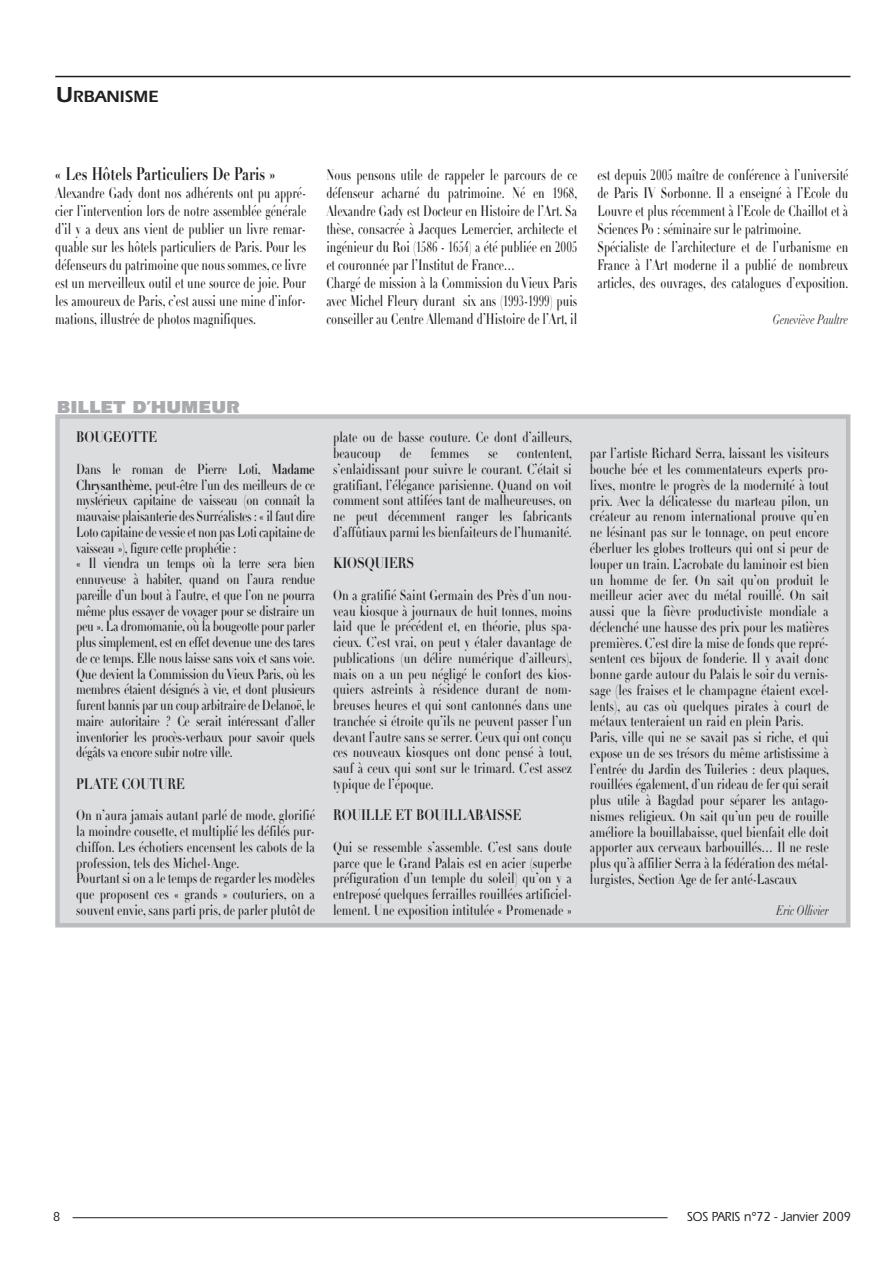
<style>
.page{position:relative;width:893px;height:1263px;background:#fff}
.page>*{position:absolute;margin:0;border:0;box-sizing:border-box;transform-origin:0 0}
.t1{font:700 18px "Didot LH";color:#231f20;scale:.75 1}
.t2{font:900 18px "Itc Eras";color:#aaabaf}
.t3{font:600 16.8px "Itc Eras";color:#231f20}
.t4{font:15px/18px "Didot LH Headline";color:#231f20;scale:.74 1}
.t5{font:700 15px "Didot LH";color:#231f20;scale:.8 1}
.t6{font:14.25px/15.8px "Didot LH Headline";color:#231f20;scale:.8 1}
.t7{font:14.25px/15.8px "Didot LH Headline";letter-spacing:-.025em;color:#231f20;scale:.8 1}
.t8{font:italic 13.5px "Didot LH";letter-spacing:-.005em;color:#231f20;scale:.75 1}
.t9{font:500 13.5px "Itc Eras";letter-spacing:-.005em;color:#231f20;scale:.9 1}
.s1{font-size:22.5px}
.s2{font-family:"Didot LH";font-weight:700}
</style>
<div class="page">
<hr style="left:55px;top:76px;width:795px;height:1px;background:#231f20">
<div style="left:60px;top:419px;width:786px;height:504px;background:#dcdddf"></div>
<div style="left:55px;top:414px;width:795px;height:513px;border:4px solid #bcbdc0"></div>
<hr style="left:73px;top:1217px;width:595px;height:1px;background:#231f20">
<p class="t3" style="left:56px;top:90px;width:104px"><span class="s1">U</span>RBANISME</p>
<p class="t1" style="left:55px;top:167px;width:295px">« Les Hôtels Particuliers De Paris »</p>
<p class="t4" style="left:55px;top:186px;width:340px;text-align:justify">Alexandre Gady dont nos adhérents ont pu appré&shy;cier l’intervention lors de notre assemblée générale d’il y a deux ans vient de publier un livre remar&shy;quable sur les hôtels particuliers de Paris. Pour les défenseurs du patrimoine que nous sommes, ce livre est un merveilleux outil et une source de joie. Pour les amoureux de Paris, c’est aussi une mine d’infor&shy;mations, illustrée de photos magnifiques.</p>
<p class="t4" style="left:326px;top:168px;width:341px">Nous pensons utile de rappeler le parcours de ce défenseur acharné du patrimoine. Né en 1968, Alexandre Gady est Docteur en Histoire de l’Art. Sa thèse, consacrée à Jacques Lemercier, architecte et ingénieur du Roi (1586 - 1654) a été publiée en 2005 et couronnée par l’Institut de France…<br>Chargé de mission à la Commission du Vieux Paris avec Michel Fleury durant six ans (1993-1999) puis conseiller au Centre Allemand d’Histoire de l’Art, il</p>
<p class="t4" style="left:597px;top:168px;width:340px">est depuis 2005 maître de conférence à l’université de Paris IV Sorbonne. Il a enseigné à l’Ecole du Louvre et plus récemment à l’Ecole de Chaillot et à Sciences Po : séminaire sur le patrimoine.<br>Spécialiste de l’architecture et de l’urbanisme en France à l’Art moderne il a publié de nombreux articles, des ouvrages, des catalogues d’exposition.</p>
<p class="t8" style="left:773px;top:314px;width:102px">Geneviève Paultre</p>
<p class="t2" style="left:57px;top:401px;width:185px">BILLET D’HUMEUR</p>
<p class="t5" style="left:76px;top:432px;width:103px">BOUGEOTTE</p>
<p class="t7" style="left:76px;top:463px;width:300px">Dans le roman de Pierre Loti, <span class="s2">Madame Chrysanthème</span>, peut-être l’un des meilleurs de ce mystérieux capitaine de vaisseau (on connaît la mauvaise plaisanterie des Surréalistes : « il faut dire Loto capitaine de vessie et non pas Loti capitaine de vaisseau »), figure cette prophétie :<br>« Il viendra un temps où la terre sera bien ennuyeuse à habiter, quand on l’aura rendue pareille d’un bout à l’autre, et que l’on ne pourra même plus essayer de voyager pour se distraire un peu ». La dromomanie, où la bougeotte pour parler plus simplement, est en effet devenue une des tares de ce temps. Elle nous laisse sans voix et sans voie.<br>Que devient la Commission du Vieux Paris, où les membres étaient désignés à vie, et dont plusieurs furent bannis par un coup arbitraire de Delanoë, le maire autoritaire ? Ce serait intéressant d’aller inventorier les procès-verbaux pour savoir quels dégâts va encore subir notre ville.</p>
<p class="t5" style="left:76px;top:778px;width:137px">PLATE COUTURE</p>
<p class="t6" style="left:76px;top:809px;width:300px">On n’aura jamais autant parlé de mode, glorifié la moindre cousette, et multiplié les défilés pur&shy;chiffon. Les échotiers encensent les cabots de la profession, tels des Michel-Ange.<br>Pourtant si on a le temps de regarder les modèles que proposent ces « grands » couturiers, on a souvent envie, sans parti pris, de parler plutôt de</p>
<p class="t6" style="left:333px;top:431px;width:300px">plate ou de basse couture. Ce dont d’ailleurs, beaucoup</p>
<p class="t6" style="left:400px;top:447px;width:16px">de</p>
<p class="t6" style="left:430px;top:447px;width:50px">femmes</p>
<p class="t6" style="left:488px;top:447px;width:14px">se</p>
<p class="t6" style="left:333px;top:447px;width:300px;text-align:justify;text-indent:184px">contentent, s’enlaidissant pour suivre le courant. C’était si gratifiant, l’élégance parisienne. Quand on voit comment sont attifées tant de malheureuses, on ne peut décemment ranger les fabricants d’affûtiaux parmi les bienfaiteurs de l’humanité.</p>
<p class="t5" style="left:333px;top:558px;width:103px">KIOSQUIERS</p>
<p class="t6" style="left:333px;top:589px;width:300px;text-align:justify">On a gratifié Saint Germain des Près d’un nou&shy;veau kiosque à journaux de huit tonnes, moins laid que le précédent et, en théorie, plus spa&shy;cieux. C’est vrai, on peut y étaler davantage de publications (un délire numérique d’ailleurs), mais on a un peu négligé le confort des kios&shy;quiers astreints à résidence durant de nom&shy;breuses heures et qui sont cantonnés dans une tranchée si étroite qu’ils ne peuvent passer l’un devant l’autre sans se serrer. Ceux qui ont conçu ces nouveaux kiosques ont donc pensé à tout, sauf à ceux qui sont sur le trimard. C’est assez typique de l’époque.</p>
<p class="t5" style="left:333px;top:810px;width:237px">ROUILLE ET BOUILLABAISSE</p>
<p class="t6" style="left:333px;top:841px;width:300px;text-align:justify">Qui se ressemble s’assemble. C’est sans doute parce que le Grand Palais est en acier (superbe préfiguration d’un temple du soleil) qu’on y a entreposé quelques ferrailles rouillées artificiel&shy;lement. Une exposition intitulée « Promenade »</p>
<p class="t6" style="left:590px;top:447px;width:300px">par l’artiste Richard Serra, laissant les visiteurs bouche bée et les commentateurs experts pro&shy;lixes, montre le progrès de la modernité à tout prix. Avec la délicatesse du marteau pilon, un créateur au renom international prouve qu’en ne lésinant pas sur le tonnage, on peut encore éberluer les globes trotteurs qui ont si peur de louper un train. L’acrobate du laminoir est bien un homme de fer. On sait qu’on produit le meilleur acier avec du métal rouillé. On sait aussi que la fièvre productiviste mondiale a déclenché une hausse des prix pour les matières premières. C’est dire la mise de fonds que repré&shy;sentent ces bijoux de fonderie. Il y avait donc bonne garde autour du Palais le soir du vernis&shy;sage (les fraises et le champagne étaient excel&shy;lents), au cas où quelques pirates à court de métaux tenteraient un raid en plein Paris.<br>Paris, ville qui ne se savait pas si riche, et qui expose un de ses trésors du même artistissime à l’entrée du Jardin des Tuileries : deux plaques, rouillées également, d’un rideau de fer qui serait plus utile à Bagdad pour séparer les antago&shy;nismes religieux. On sait qu’un peu de rouille améliore la bouillabaisse, quel bienfait elle doit apporter aux cerveaux barbouillés… Il ne reste plus qu’à affilier Serra à la fédération des métal&shy;lurgistes, Section Age de fer anté-Lascaux</p>
<p class="t8" style="left:777px;top:905px;width:71px">Eric Ollivier</p>
<p class="t9" style="left:53px;top:1212px;width:9px">8</p>
<p class="t9" style="left:687px;top:1212px;width:183px">SOS PARIS n°72 - Janvier 2009</p>
</div>
